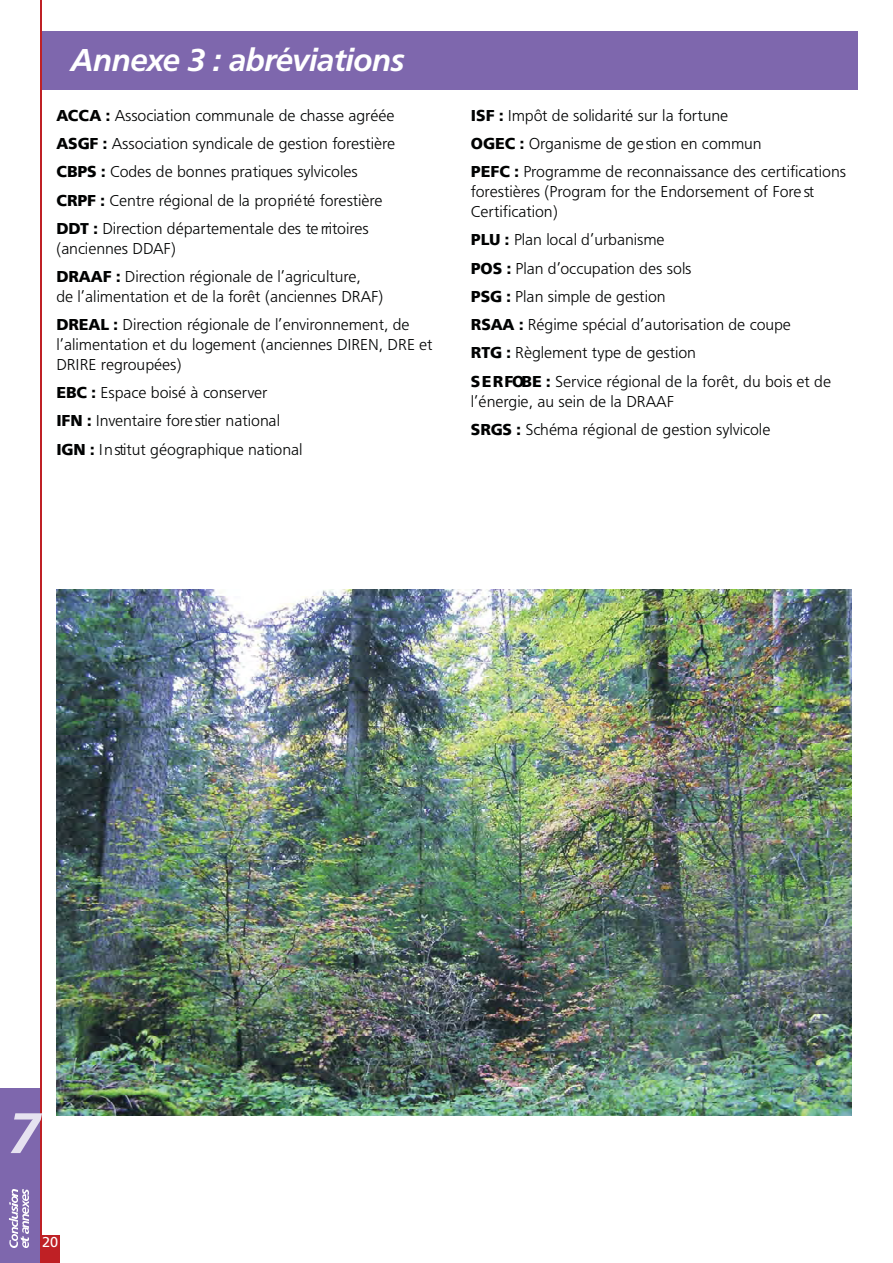
<style>
.page{position:relative;width:893px;height:1263px;background:#fff}
.page>*{position:absolute;margin:0;border:0;box-sizing:border-box;transform-origin:0 0}
.t1{font:italic 500 60px "Frutus T";color:#e6e2f0}
.t2{font:italic 500 33px "Frutus T";letter-spacing:-.025em;color:#fff}
.t3{font:300 16.5px/28.3px "Frutus T";letter-spacing:-.005em;color:#010202}
.t4{font:15px "Frutus T";color:#fff}
.s1{font-weight:700}
</style>
<div class="page">
<div style="left:41px;top:31px;width:817px;height:59px;background:#7e67ad"></div>
<div style="left:0;top:1089px;width:41px;height:174px;background:#7e67ad"></div>
<img style="left:9px;top:1190px;width:9px;height:57px">
<img style="left:12px;top:1237px;width:16px;height:11px">
<img style="left:12px;top:1190px;width:16px;height:44px">
<hr style="left:40px;top:0;width:2px;height:1263px;background:#bf2025">
<div style="left:41px;top:1236px;width:18px;height:27px;background:#bf2025"></div>
<img style="left:56px;top:589px;width:795px;height:526px">
<h2 class="t2" style="left:71px;top:44px;width:335px">A n n exe 3 : abrév ia tio n s</h2>
<p class="t3" style="left:56px;top:101px;width:340px"><span class="s1">AC CA :</span> Association communale de chasse agré é e <span class="s1">ASGF :</span> Association syndicale de ge stion fo re stiè re <span class="s1">CBPS :</span> Codes de bonnes pra tiques sylv ic o le s <span class="s1">CRPF :</span> C e n tre régional de la pro p rié té fo re stiè re <span class="s1">D DT :</span> D irection départe m e n tale des te rrito ires</p>
<p class="t3" style="left:56px;top:235px;width:306px">(anciennes DDA F )<br><span class="s1">DRAAF :</span> D irection régionale de l’agric u ltu re,</p>
<p class="t3" style="left:56px;top:282px;width:355px">de l’alimentation et de la fo rêt (anciennes DRAF)<br><span class="s1">DREAL :</span> D irection régionale de l’env ironnement, de</p>
<p class="t3" style="left:56px;top:335px;width:378px;line-height:19.8px">l’a lim e n tation et du logement (anciennes DIREN, DRE et<br>DRIRE re gro u p é e s )</p>
<p class="t3" style="left:56px;top:379px;width:248px"><span class="s1">EBC :</span> Espace boisé à conserve r<br><span class="s1">IFN :</span> Inve n ta ire fo re stier national<br><span class="s1">IGN :</span> I n stitut gé o gra p h ique national</p>
<p class="t3" style="left:471px;top:102px;width:377px"><span class="s1">ISF :</span> Imp ôt de solidarité sur la fo rtu n e<br><span class="s1">OGEC :</span> O rganisme de ge stion en commun<br><span class="s1">PEFC :</span> P ro gramme de reconnaissance des certific a tio n s</p>
<p class="t3" style="left:471px;top:182px;width:345px;line-height:19.8px">fo re stiè res (Pro gram for the Endorsement of Fo re st<br>C e rtific a tio n )</p>
<p class="t3" style="left:471px;top:226px;width:362px"><span class="s1">P LU :</span> Plan local d’urbanisme<br><span class="s1">POS :</span> Plan d’occupation des sols<br><span class="s1">PSG :</span> Plan simple de ge stio n<br><span class="s1">R SAA :</span> Régime spécial d’auto risation de coupe<br><span class="s1">RTG :</span> R è glement type de ge stio n<br><span class="s1">S E R FOBE :</span> S e rvice régional de la fo rêt, du bois et de</p>
<p class="t3" style="left:471px;top:387px;width:301px">l’é n e rgie, au sein de la DRAAF<br><span class="s1">S RGS :</span> S chéma régional de ge stion sylv ic o le</p>
<h1 class="t1" style="left:8px;top:1104px;width:34px">7</h1>
<p class="t4" style="left:42px;top:1235px;width:18px">20</p>
</div>
